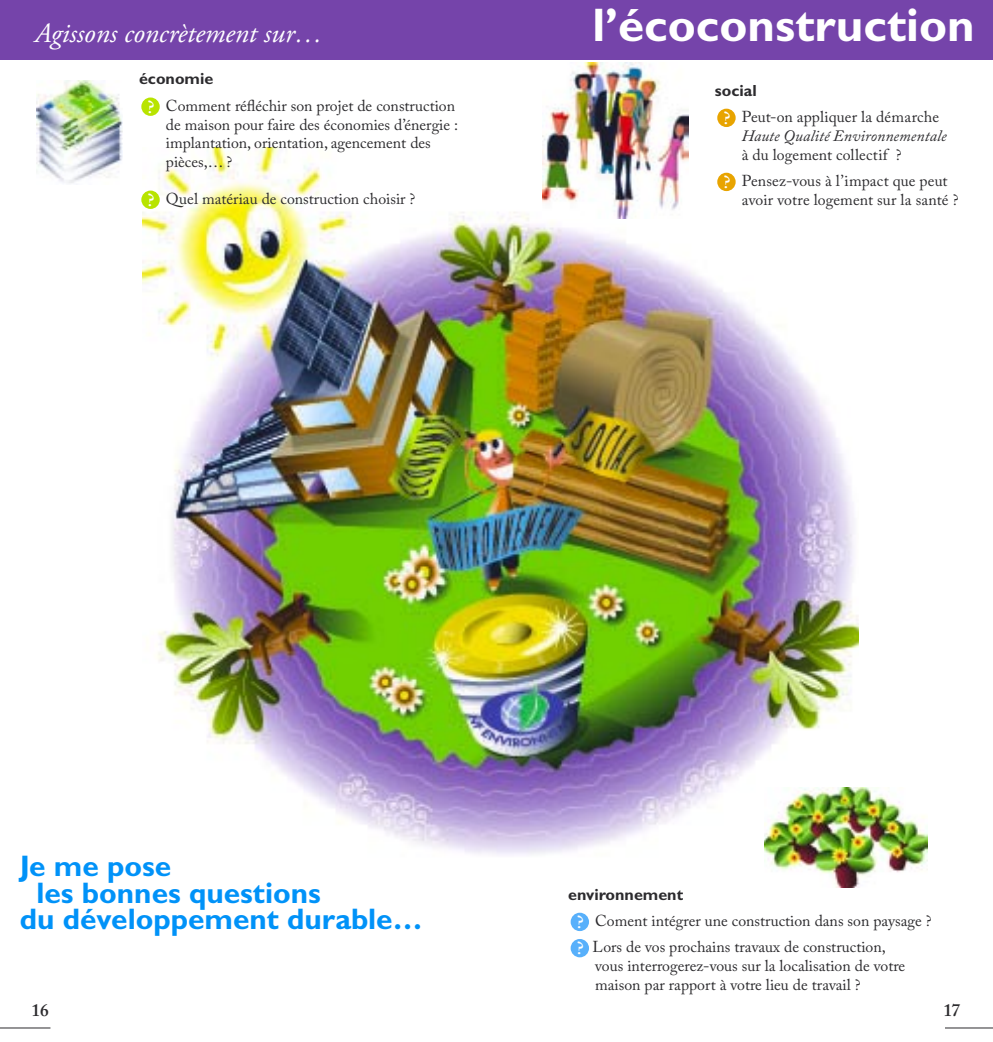
<style>
.page{position:relative;width:993px;height:1042px;background:#fff}
.page>*{position:absolute;margin:0;border:0;box-sizing:border-box;transform-origin:0 0}
.t1{font:700 47.25px "Gill Sans";color:#fff}
.t2{font:700 29.75px "Gill Sans";color:#0092f8}
.t3{font:italic 28px "Adobe Garamond Pro";color:#fff}
.t4{font:600 17.5px "Adobe Caslon Pro";color:#2c2b2e}
.t5{font:700 16.1px "Gill Sans";color:#2c2b2e}
.t6{font:15.75px/18.9px "Adobe Caslon Pro";color:#2c2b2e}
.t7{font:italic 15.75px/18.9px "Adobe Caslon Pro";letter-spacing:.005em;color:#2c2b2e}
.s1{font-weight:600;font-size:18.38px;color:#fff}
.s2{font-weight:600;font-style:normal;font-size:18.38px;color:#fff}
.s3{font-style:normal}
</style>
<div class="page">
<hr style="left:0;top:1027px;width:50px;height:1px;background:#2c2b2e">
<hr style="left:944px;top:1027px;width:48px;height:1px;background:#2c2b2e">
<img style="left:143px;top:148px;width:715px;height:707px">
<div style="left:496px;top:0;width:496px;height:60px;background:#7544aa"></div>
<img style="left:542px;top:62px;width:146px;height:156px">
<img style="left:764px;top:787px;width:163px;height:100px">
<div style="left:570px;top:912px;width:19px;height:19px;background:#58b0fb;border-radius:50%"></div>
<div style="left:570px;top:939px;width:19px;height:18px;background:#58b0fb;border-radius:50%"></div>
<div style="left:717px;top:109px;width:18px;height:18px;background:#e8a400;border-radius:50%"></div>
<div style="left:717px;top:173px;width:18px;height:18px;background:#e8a400;border-radius:50%"></div>
<div style="left:0;top:0;width:496px;height:60px;background:#7544aa"></div>
<img style="left:36px;top:81px;width:87px;height:103px">
<div style="left:141px;top:97px;width:19px;height:19px;background:#b8e400;border-radius:50%"></div>
<div style="left:141px;top:191px;width:19px;height:18px;background:#b8e400;border-radius:50%"></div>
<h3 class="t3" style="left:35px;top:16px;width:289px">Agissons concrètement sur…</h3>
<p class="t5" style="left:139px;top:69px;width:76px">économie</p>
<p class="t6" style="left:166px;top:96px;width:294px;text-indent:-18px"><span class="s1">?</span> Comment réfléchir son projet de construction de maison pour faire des économies d’énergie : implantation, orientation, agencement des pièces,… ?</p>
<p class="t6" style="left:148px;top:189px;width:269px"><span class="s1">?</span> Quel matériau de construction choisir ?</p>
<h1 class="t1" style="left:592px;top:-3px;width:383px">l’écoconstruction</h1>
<p class="t5" style="left:714px;top:81px;width:43px">social</p>
<p class="t7" style="left:741px;top:107px;width:206px;text-indent:-18px"><span class="s2">?</span> <span class="s3">Peut-on appliquer la démarche<br></span>Haute Qualité Environnementale</p>
<p class="t6" style="left:723px;top:141px;width:225px;line-height:26.2px;text-indent:18px">à du logement collectif ?<br><span class="s1">?</span> Pensez-vous à l’impact que peut</p>
<p class="t6" style="left:741px;top:190px;width:218px">avoir votre logement sur la santé ?</p>
<h2 class="t2" style="left:20px;top:848px;width:153px">Je me pose</h2>
<h2 class="t2" style="left:36px;top:875px;width:286px">les bonnes questions</h2>
<h2 class="t2" style="left:20px;top:901px;width:404px">du développement durable…</h2>
<p class="t5" style="left:568px;top:884px;width:116px">environnement</p>
<p class="t6" style="left:576px;top:907px;width:356px;line-height:26.2px"><span class="s1">?</span> Coment intégrer une construction dans son paysage ? <span class="s1">?</span> Lors de vos prochains travaux de construction,</p>
<p class="t6" style="left:595px;top:956px;width:311px">vous interrogerez-vous sur la localisation de votre maison par rapport à votre lieu de travail ?</p>
<p class="t4" style="left:32px;top:999px;width:19px">16</p>
<p class="t4" style="left:943px;top:999px;width:18px">17</p>
</div>
